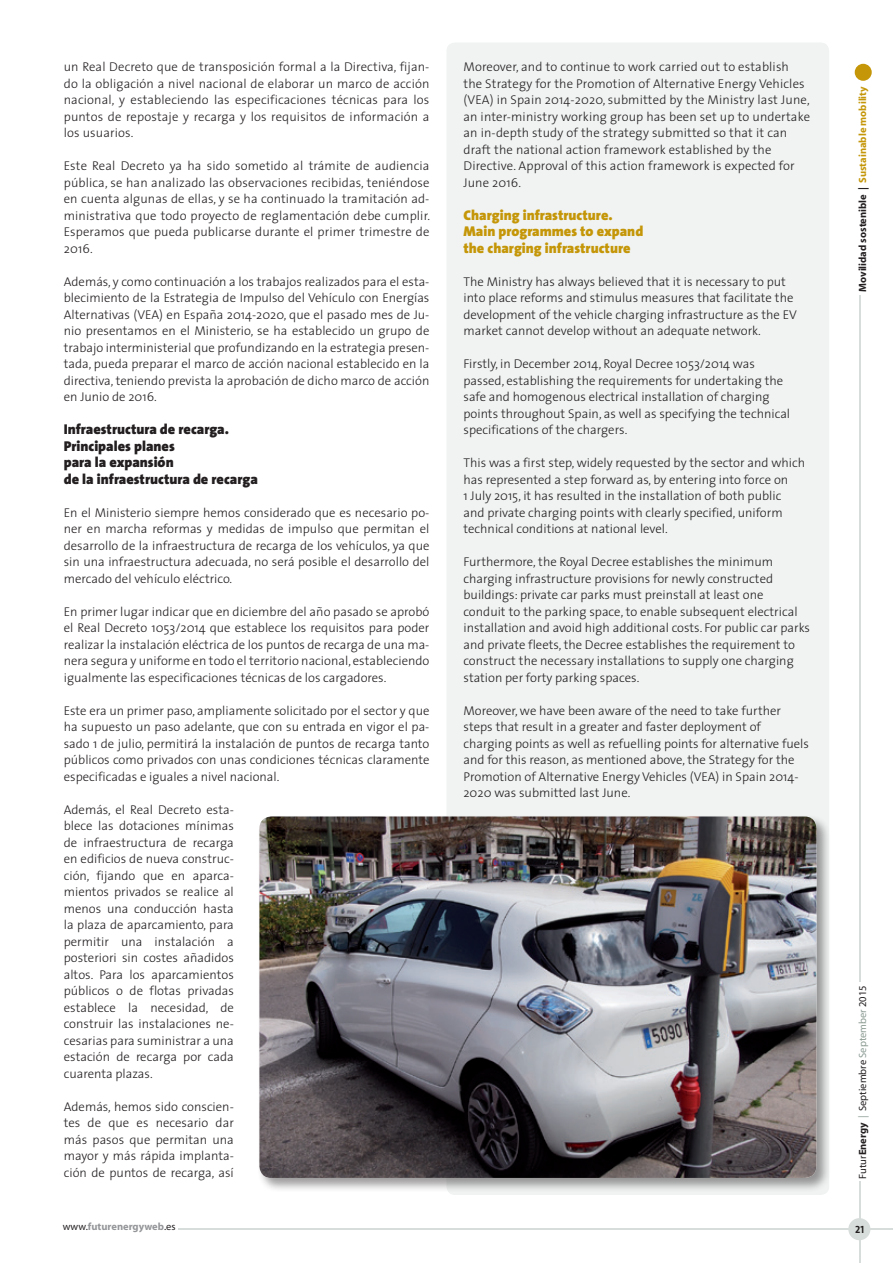
<style>
.page{position:relative;width:893px;height:1263px;background:#fff}
.page>*{position:absolute;margin:0;border:0;box-sizing:border-box;transform-origin:0 0}
.Ladillo_Texto_españo{font:900 14.25px "The Sans";color:#231f20}
.Ladillo_Texto{font:900 14.25px "The Sans";color:#c49608}
.Texto{font:300 12.75px/16.5px "The Sans";color:#231f20;text-align:justify}
.Texto_ingles{font:300 12.75px/16.5px "The Sans";color:#231f20}
.t1{font:700 10.5px "Myriad";color:#231f20}
.t2{font:10.5px "Myriad";color:#231f20}
.t3{font:700 10.5px "Myriad";color:#939598}
.t4{font:10.5px "The Sans Bold Caps";color:#231f20}
.s1{color:#c49608}
.s2{font-weight:700}
.s3{color:#8b9b92}
.s4{font-weight:400;color:#231f20}
</style>
<div class="page">
<div style="left:855px;top:64px;width:17px;height:17px;background:#c49608;border-radius:50%"></div>
<hr style="left:859px;top:295px;width:1px;height:687px;background:#d7ddda">
<hr style="left:178px;top:1228px;width:715px;height:2px;background:#d7ddda">
<hr style="left:859px;top:1181px;width:1px;height:82px;background:#d7ddda">
<div style="left:848px;top:1218px;width:22px;height:22px;background:#d7ddda;border-radius:50%"></div>
<div style="left:446px;top:43px;width:383px;height:1152px;background:#f0f3f2;border-radius:9px"></div>
<div style="left:257px;top:814px;width:574px;height:378px;background:#231f20;opacity:.45"></div>
<img style="left:259px;top:816px;width:557px;height:362px">
<p class="Texto" style="left:64px;top:58px;width:367px">un Real Decreto que de transposición formal a la Directiva, fijan&shy;do la obligación a nivel nacional de elaborar un marco de acción nacional, y estableciendo las especificaciones técnicas para los puntos de repostaje y recarga y los requisitos de información a los usuarios.</p>
<p class="Texto" style="left:64px;top:157px;width:368px">Este Real Decreto ya ha sido sometido al trámite de audiencia pública, se han analizado las observaciones recibidas, teniéndose en cuenta algunas de ellas, y se ha continuado la tramitación ad&shy;ministrativa que todo proyecto de reglamentación debe cumplir.<br>Esperamos que pueda publicarse durante el primer trimestre de 2016.</p>
<p class="Texto" style="left:64px;top:273px;width:367px">Además, y como continuación a los trabajos realizados para el esta&shy;blecimiento de la Estrategia de Impulso del Vehículo con Energías Alternativas (VEA) en España 2014-2020, que el pasado mes de Ju&shy;nio presentamos en el Ministerio, se ha establecido un grupo de trabajo interministerial que profundizando en la estrategia presen&shy;tada, pueda preparar el marco de acción nacional establecido en la directiva, teniendo prevista la aprobación de dicho marco de acción en Junio de 2016.</p>
<p class="Ladillo_Texto_españo" style="left:64px;top:417px;width:167px">Infraestructura de recarga.</p>
<p class="Ladillo_Texto_españo" style="left:64px;top:434px;width:113px">Principales planes</p>
<p class="Ladillo_Texto_españo" style="left:64px;top:450px;width:111px">para la expansión</p>
<p class="Ladillo_Texto_españo" style="left:64px;top:467px;width:196px">de la infraestructura de recarga</p>
<p class="Texto" style="left:64px;top:504px;width:367px">En el Ministerio siempre hemos considerado que es necesario po&shy;ner en marcha reformas y medidas de impulso que permitan el desarrollo de la infraestructura de recarga de los vehículos, ya que sin una infraestructura adecuada, no será posible el desarrollo del mercado del vehículo eléctrico.</p>
<p class="Texto" style="left:64px;top:603px;width:367px">En primer lugar indicar que en diciembre del año pasado se aprobó el Real Decreto 1053/2014 que establece los requisitos para poder realizar la instalación eléctrica de los puntos de recarga de una ma&shy;nera segura y uniforme en todo el territorio nacional, estableciendo igualmente las especificaciones técnicas de los cargadores.</p>
<p class="Texto" style="left:64px;top:702px;width:367px">Este era un primer paso, ampliamente solicitado por el sector y que ha supuesto un paso adelante, que con su entrada en vigor el pa&shy;sado 1 de julio, permitirá la instalación de puntos de recarga tanto públicos como privados con unas condiciones técnicas claramente especificadas e iguales a nivel nacional.</p>
<p class="Texto" style="left:64px;top:801px;width:172px">Además, el Real Decreto esta&shy;blece las dotaciones mínimas de infraestructura de recarga en edificios de nueva construc&shy;ción, fijando que en aparca&shy;mientos privados se realice al menos una conducción hasta la plaza de aparcamiento, para permitir una instalación a posteriori sin costes añadidos altos. Para los aparcamientos públicos o de flotas privadas establece la necesidad, de construir las instalaciones ne&shy;cesarias para suministrar a una estación de recarga por cada cuarenta plazas.</p>
<p class="Texto" style="left:64px;top:1098px;width:172px">Además, hemos sido conscien&shy;tes de que es necesario dar más pasos que permitan una mayor y más rápida implanta&shy;ción de puntos de recarga, así</p>
<p class="Texto_ingles" style="left:463px;top:58px;width:348px">Moreover, and to continue to work carried out to establish the Strategy for the Promotion of Alternative Energy Vehicles (VEA) in Spain 2014-2020, submitted by the Ministry last June, an inter-ministry working group has been set up to undertake an in-depth study of the strategy submitted so that it can draft the national action framework established by the Directive. Approval of this action framework is expected for June 2016.</p>
<p class="Ladillo_Texto" style="left:463px;top:203px;width:151px">Charging infrastructure.</p>
<p class="Ladillo_Texto" style="left:463px;top:219px;width:181px">Main programmes to expand</p>
<p class="Ladillo_Texto" style="left:463px;top:236px;width:169px">the charging infrastructure</p>
<p class="Texto_ingles" style="left:463px;top:273px;width:335px">The Ministry has always believed that it is necessary to put into place reforms and stimulus measures that facilitate the development of the vehicle charging infrastructure as the EV market cannot develop without an adequate network.</p>
<p class="Texto_ingles" style="left:463px;top:355px;width:328px">Firstly, in December 2014, Royal Decree 1053/2014 was passed, establishing the requirements for undertaking the safe and homogenous electrical installation of charging points throughout Spain, as well as specifying the technical specifications of the chargers.</p>
<p class="Texto_ingles" style="left:463px;top:454px;width:343px">This was a first step, widely requested by the sector and which has represented a step forward as, by entering into force on<br>1 July 2015, it has resulted in the installation of both public and private charging points with clearly specified, uniform technical conditions at national level.</p>
<p class="Texto_ingles" style="left:463px;top:553px;width:348px">Furthermore, the Royal Decree establishes the minimum charging infrastructure provisions for newly constructed buildings: private car parks must preinstall at least one<br>conduit to the parking space, to enable subsequent electrical installation and avoid high additional costs. For public car parks and private fleets, the Decree establishes the requirement to construct the necessary installations to supply one charging station per forty parking spaces.</p>
<p class="Texto_ingles" style="left:463px;top:702px;width:347px">Moreover, we have been aware of the need to take further steps that result in a greater and faster deployment of charging points as well as refuelling points for alternative fuels and for this reason, as mentioned above, the Strategy for the Promotion of Alternative Energy Vehicles (VEA) in Spain 2014- 2020 was submitted last June.</p>
<p class="t1" style="left:857px;top:292px;width:207px;rotate:-90deg">Movilidad sostenible | <span class="s1">Sustainable mobility</span></p>
<p class="t2" style="left:857px;top:1178px;width:195px;rotate:-90deg">Futur<span class="s2">Energy</span> <span class="s3">|</span> Septiembre <span class="s3">September</span> 2015</p>
<p class="t3" style="left:63px;top:1220px;width:114px"><span class="s4">www.</span>futurenergyweb<span class="s4">.es</span></p>
<p class="t4" style="left:855px;top:1220px;width:10px">21</p>
</div>
